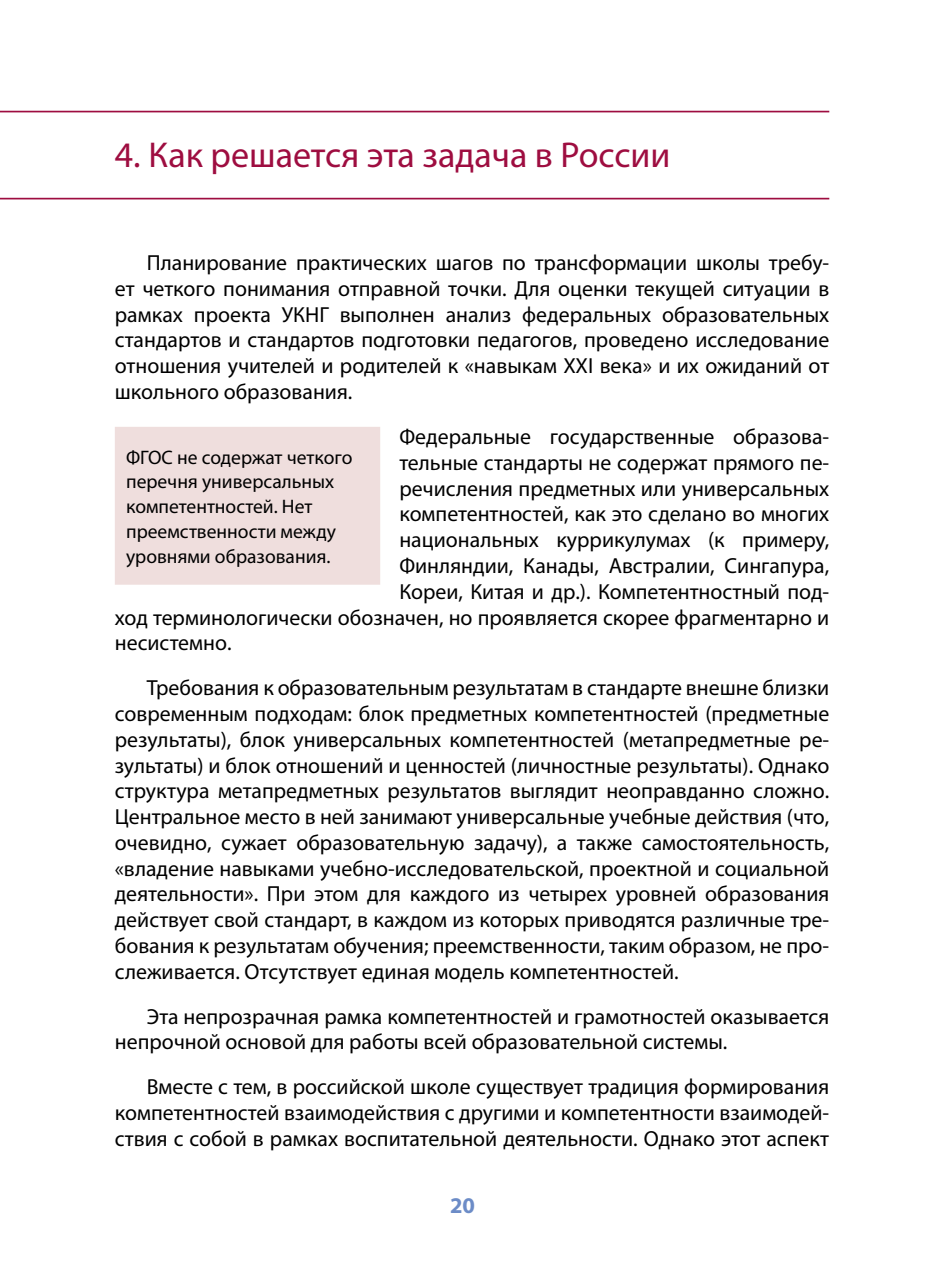
<style>
.page{position:relative;width:925px;height:1276px;background:#fff}
.page>*{position:absolute;margin:0;border:0;box-sizing:border-box;transform-origin:0 0}
.t1{font:36px "Myriad Pro";color:#9e0d40}
.t2{font:700 22.5px "Myriad Pro";color:#6c8cc7}
.t3{font:21.82px/25.9px "Myriad Pro";color:#000;text-align:justify}
.t4{font:19.57px/24.8px "Myriad Pro";color:#000}
</style>
<div class="page">
<hr style="left:0;top:111px;width:829px;height:1px;background:#9e0d40">
<hr style="left:0;top:198px;width:829px;height:1px;background:#9e0d40">
<div style="left:116px;top:428px;width:263px;height:156px;background:#efdedd"></div>
<div style="left:115px;top:427px;width:265px;height:158px;border:2px solid #efdedd"></div>
<h1 class="t1" style="left:115px;top:138px;width:557px">4. Как решается эта задача в России</h1>
<p class="t3" style="left:115px;top:250px;width:716px;text-indent:32px">Планирование практических шагов по трансформации школы требу&shy;ет четкого понимания отправной точки. Для оценки текущей ситуации в рамках проекта УКНГ выполнен анализ федеральных образовательных стандартов и стандартов подготовки педагогов, проведено исследование отношения учителей и родителей к «навыкам XXI века» и их ожиданий от школьного образования.</p>
<p class="t3" style="left:399px;top:425px;width:431px">Федеральные государственные образова-</p>
<p class="t3" style="left:399px;top:450px;width:431px">тельные стандарты не содержат прямого пе-</p>
<p class="t3" style="left:399px;top:476px;width:431px">речисления предметных или универсальных</p>
<p class="t3" style="left:399px;top:502px;width:431px">компетентностей, как это сделано во многих</p>
<p class="t3" style="left:399px;top:528px;width:431px">национальных куррикулумах (к примеру,</p>
<p class="t3" style="left:399px;top:553px;width:431px">Финляндии, Канады, Австралии, Сингапура,</p>
<p class="t3" style="left:399px;top:579px;width:431px">Кореи, Китая и др.). Компетентностный под-</p>
<p class="t3" style="left:115px;top:605px;width:716px">ход терминологически обозначен, но проявляется скорее фрагментарно и</p>
<p class="t3" style="left:115px;top:631px;width:118px">несистемно.</p>
<p class="t3" style="left:115px;top:676px;width:716px;text-indent:32px">Требования к образовательным результатам в стандарте внешне близки современным подходам: блок предметных компетентностей (предметные результаты), блок универсальных компетентностей (метапредметные ре&shy;зультаты) и блок отношений и ценностей (личностные результаты). Однако структура метапредметных результатов выглядит неоправданно сложно.<br>Центральное место в ней занимают универсальные учебные действия (что, очевидно, сужает образовательную задачу), а также самостоятельность, «владение навыками учебно-исследовательской, проектной и социальной деятельности». При этом для каждого из четырех уровней образования действует свой стандарт, в каждом из которых приводятся различные тре&shy;бования к результатам обучения; преемственности, таким образом, не про&shy;слеживается. Отсутствует единая модель компетентностей.</p>
<p class="t3" style="left:115px;top:1004px;width:716px;text-indent:32px">Эта непрозрачная рамка компетентностей и грамотностей оказывается непрочной основой для работы всей образовательной системы.</p>
<p class="t3" style="left:115px;top:1075px;width:716px;text-indent:32px">Вместе с тем, в российской школе существует традиция формирования компетентностей взаимодействия с другими и компетентности взаимодей&shy;ствия с собой в рамках воспитательной деятельности. Однако этот аспект</p>
<p class="t4" style="left:126px;top:445px;width:228px">ФГОС не содержат четкого переч ня универсальных компетентностей. Нет преемственности между уровнями образования.</p>
<p class="t2" style="left:450px;top:1196px;width:26px">20</p>
</div>
